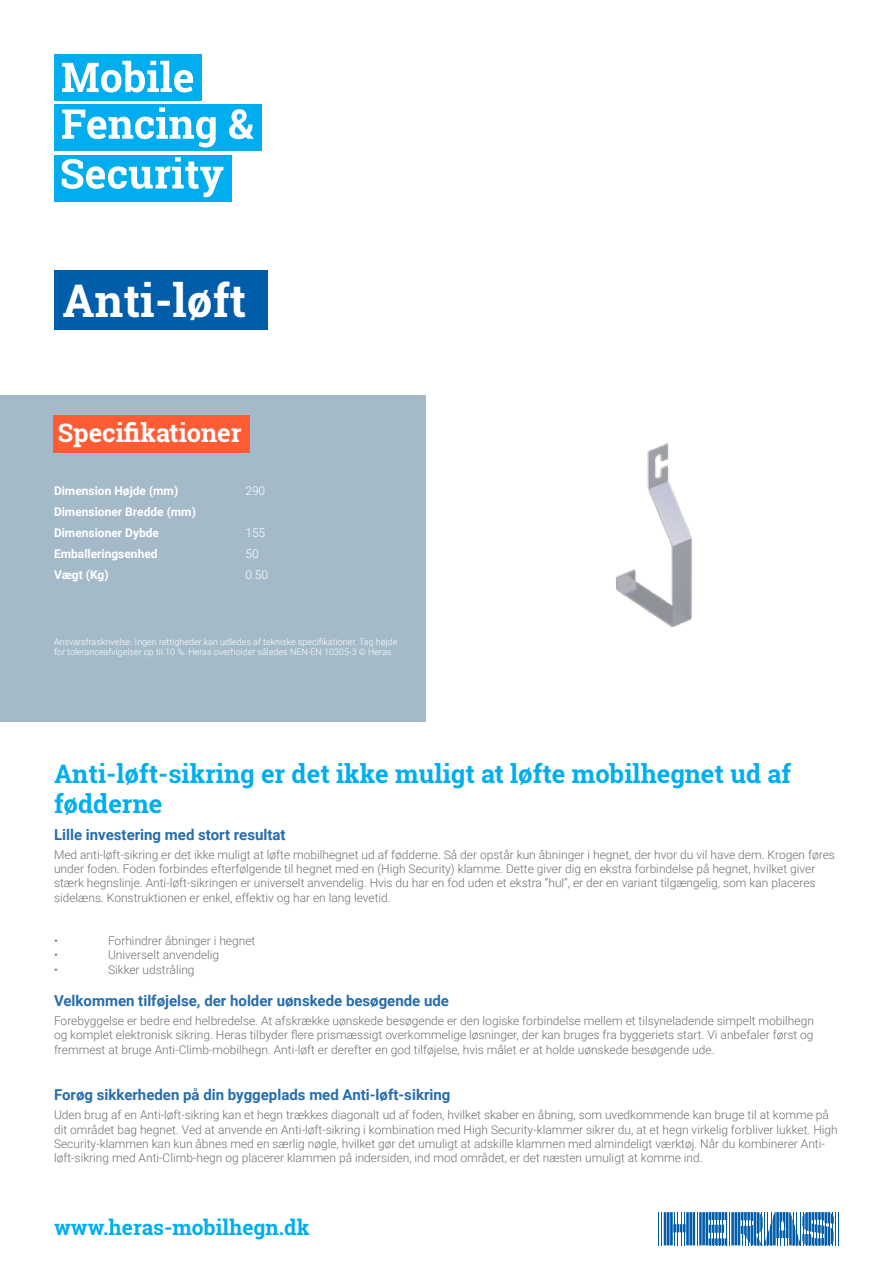
<style>
.page{position:relative;width:893px;height:1263px;background:#fff}
.page>*{position:absolute;margin:0;border:0;box-sizing:border-box;transform-origin:0 0}
.t1{font:700 45px "Roboto Slab";color:#fff}
.t2{font:700 25.5px/30.6px "Roboto Slab";color:#00aeef}
.t3{font:700 25.5px "Roboto Slab";color:#fff}
.t4{font:700 21px "Roboto Slab";color:#00aeef}
.t5{font:700 15px "Roboto";color:#266dae}
.t6{font:300 12px/14.4px "Roboto";color:#6d6f73}
.t7{font:700 12px/21px "Roboto";color:#fff}
.t8{font:300 12px "Roboto";color:#fff}
.t9{font:300 9px/10.8px "Roboto";color:#fff}
</style>
<div class="page">
<hr style="left:658px;top:1212px;width:1px;height:33px;background:#005daa">
<hr style="left:661px;top:1212px;width:1px;height:33px;background:#005daa">
<hr style="left:697px;top:1212px;width:1px;height:33px;background:#005daa">
<hr style="left:835px;top:1212px;width:1px;height:33px;background:#005daa">
<hr style="left:838px;top:1212px;width:1px;height:33px;background:#005daa">
<svg style="left:664px;top:1212px;width:31px;height:33px"></svg>
<hr style="left:705px;top:1212px;width:3px;height:33px;background:#005daa">
<hr style="left:702px;top:1212px;width:3px;height:33px;background:#005daa">
<hr style="left:699px;top:1212px;width:3px;height:33px;background:#005daa">
<svg style="left:709px;top:1212px;width:125px;height:33px"></svg>
<div style="left:54px;top:54px;width:147px;height:47px;background:#00aeef"></div>
<div style="left:54px;top:104px;width:207px;height:47px;background:#00aeef"></div>
<div style="left:54px;top:155px;width:177px;height:46px;background:#00aeef"></div>
<svg style="left:62px;top:61px;width:131px;height:31px"></svg>
<svg style="left:62px;top:107px;width:154px;height:40px"></svg>
<svg style="left:229px;top:109px;width:25px;height:30px"></svg>
<svg style="left:62px;top:157px;width:161px;height:40px"></svg>
<img style="left:616px;top:443px;width:76px;height:185px">
<div style="left:54px;top:270px;width:214px;height:59px;background:#005daa"></div>
<div style="left:0;top:396px;width:426px;height:326px;background:#a5bac9"></div>
<div style="left:54px;top:415px;width:196px;height:38px;background:#ff5c35"></div>
<h1 class="t1" style="left:63px;top:270px;width:185px">Anti-løft</h1>
<h2 class="t3" style="left:58px;top:415px;width:185px">Specifikationer</h2>
<p class="t7" style="left:54px;top:480px;width:126px">Dimension Højde (mm)</p>
<p class="t8" style="left:245px;top:482px;width:21px">290</p>
<p class="t7" style="left:54px;top:501px;width:143px">Dimensioner Bredde (mm)<br>Dimensioner Dybde</p>
<p class="t8" style="left:245px;top:524px;width:21px">155</p>
<p class="t7" style="left:54px;top:543px;width:105px">Emballeringsenhed</p>
<p class="t8" style="left:245px;top:545px;width:15px">50</p>
<p class="t7" style="left:54px;top:564px;width:56px">Vægt (Kg)</p>
<p class="t8" style="left:245px;top:566px;width:24px">0.50</p>
<p class="t9" style="left:54px;top:636px;width:345px">Ansvarsfraskrivelse. Ingen rettigheder kan udledes af tekniske specifikationer. Tag højde for toleranceafvigelser op til 10 %. Heras overholder således NEN-EN 10305-3 © Heras.</p>
<h2 class="t2" style="left:54px;top:758px;width:739px">Anti-løft-sikring er det ikke muligt at løfte mobilhegnet ud af fødderne</h2>
<p class="t5" style="left:54px;top:824px;width:233px">Lille investering med stort resultat</p>
<p class="t6" style="left:54px;top:847px;width:782px">Med anti-løft-sikring er det ikke muligt at løfte mobilhegnet ud af fødderne. Så der opstår kun åbninger i hegnet, der hvor du vil have dem. Krogen føres under foden. Foden forbindes efterfølgende til hegnet med en (High Security) klamme. Dette giver dig en ekstra forbindelse på hegnet, hvilket giver stærk hegnslinje. Anti-løft-sikringen er universelt anvendelig. Hvis du har en fod uden et ekstra “hul”, er der en variant tilgængelig, som kan placeres sidelæns. Konstruktionen er enkel, effektiv og har en lang levetid.</p>
<p class="t6" style="left:54px;top:933px;width:5px">•</p>
<p class="t6" style="left:108px;top:933px;width:149px">Forhindrer åbninger i hegnet</p>
<p class="t6" style="left:54px;top:947px;width:5px">•</p>
<p class="t6" style="left:108px;top:947px;width:113px">Universelt anvendelig</p>
<p class="t6" style="left:54px;top:962px;width:5px">•</p>
<p class="t6" style="left:108px;top:962px;width:88px">Sikker udstråling</p>
<p class="t5" style="left:54px;top:990px;width:397px">Velkommen tilføjelse, der holder uønskede besøgende ude</p>
<p class="t6" style="left:54px;top:1013px;width:761px;text-align:justify">Forebyggelse er bedre end helbredelse. At afskrække uønskede besøgende er den logiske forbindelse mellem et tilsyneladende simpelt mobilhegn og komplet elektronisk sikring. Heras tilbyder flere prismæssigt overkommelige løsninger, der kan bruges fra byggeriets start. Vi anbefaler først og fremmest at bruge Anti-Climb-mobilhegn. Anti-løft er derefter en god tilføjelse, hvis målet er at holde uønskede besøgende ude.</p>
<p class="t5" style="left:54px;top:1084px;width:398px">Forøg sikkerheden på din byggeplads med Anti-løft-sikring</p>
<p class="t6" style="left:54px;top:1107px;width:785px">Uden brug af en Anti-løft-sikring kan et hegn trækkes diagonalt ud af foden, hvilket skaber en åbning, som uvedkommende kan bruge til at komme på dit området bag hegnet. Ved at anvende en Anti-løft-sikring i kombination med High Security-klammer sikrer du, at et hegn virkelig forbliver lukket. High Security-klammen kan kun åbnes med en særlig nøgle, hvilket gør det umuligt at adskille klammen med almindeligt værktøj. Når du kombinerer Anti&shy;løft-sikring med Anti-Climb-hegn og placerer klammen på indersiden, ind mod området, er det næsten umuligt at komme ind.</p>
<h3 class="t4" style="left:54px;top:1213px;width:257px">www.heras-mobilhegn.dk</h3>
</div>
